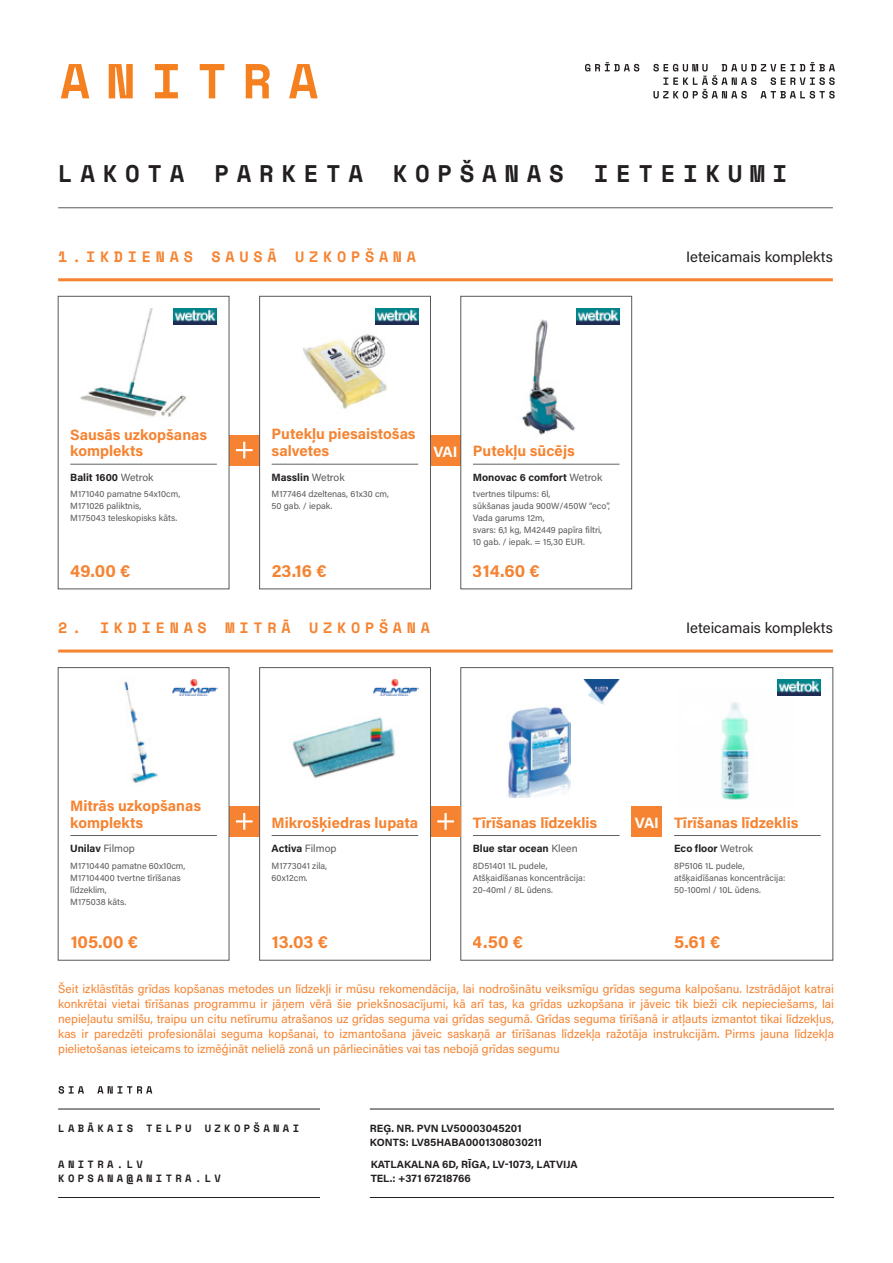
<style>
.page{position:relative;width:893px;height:1263px;background:#fff}
.page>*{position:absolute;margin:0;border:0;box-sizing:border-box;transform-origin:0 0}
.t1{font:700 24px "Space Mono";letter-spacing:.32em;color:#231f20}
.t2{font:700 17.85px "Acumin Pro";color:#f58331}
.t3{font:700 15px/16.5px "Acumin Pro";color:#f58331}
.t4{font:700 15px "Space Mono";letter-spacing:.32em;color:#f58331}
.t5{font:15px "Acumin Pro";color:#231f20}
.t6{font:700 15px "Acumin Pro";letter-spacing:-.035em;color:#fff}
.t7{font:12px/15px "Acumin Pro";color:#f58331;text-align:justify}
.t8{font:700 10.5px/13.5px "Acumin Pro";color:#231f20}
.t9{font:700 10.5px/13.5px "Space Mono";letter-spacing:.32em;color:#231f20}
.t10{font:9px/12px "Acumin Pro";color:#58595b}
.s1{font-weight:400;color:#58595b}
</style>
<div class="page">
<svg style="left:61px;top:64px;width:28px;height:34px"></svg>
<svg style="left:109px;top:64px;width:24px;height:34px"></svg>
<svg style="left:155px;top:64px;width:23px;height:34px"></svg>
<svg style="left:200px;top:64px;width:24px;height:34px"></svg>
<svg style="left:246px;top:64px;width:24px;height:34px"></svg>
<svg style="left:289px;top:64px;width:29px;height:34px"></svg>
<svg style="left:585px;top:62px;width:54px;height:10px"></svg>
<svg style="left:653px;top:62px;width:182px;height:37px"></svg>
<hr style="left:58px;top:207px;width:775px;height:1px;background:#58595b">
<hr style="left:58px;top:278px;width:775px;height:3px;background:#f58331">
<hr style="left:58px;top:649px;width:775px;height:3px;background:#f58331">
<div style="left:229px;top:806px;width:31px;height:31px;background:#f58331"></div>
<svg style="left:236px;top:813px;width:17px;height:17px"></svg>
<div style="left:430px;top:806px;width:31px;height:31px;background:#f58331"></div>
<hr style="left:444px;top:813px;width:3px;height:17px;background:#fff">
<svg style="left:437px;top:820px;width:17px;height:2px"></svg>
<div style="left:632px;top:806px;width:30px;height:31px;background:#f58331"></div>
<img style="left:508px;top:707px;width:62px;height:91px">
<img style="left:721px;top:688px;width:73px;height:112px">
<img style="left:124px;top:679px;width:84px;height:104px">
<img style="left:172px;top:680px;width:45px;height:15px">
<div style="left:259px;top:667px;width:172px;height:293px;border:1px solid #58595b"></div>
<hr style="left:473px;top:835px;width:146px;height:1px;background:#5f6364">
<hr style="left:272px;top:835px;width:146px;height:1px;background:#5f6364">
<div style="left:58px;top:667px;width:171px;height:293px;border:1px solid #58595b"></div>
<img style="left:373px;top:680px;width:46px;height:15px">
<hr style="left:70px;top:835px;width:147px;height:1px;background:#5f6364">
<hr style="left:674px;top:835px;width:147px;height:1px;background:#5f6364">
<img style="left:292px;top:717px;width:104px;height:62px">
<img style="left:584px;top:680px;width:35px;height:24px">
<img style="left:521px;top:319px;width:91px;height:116px">
<div style="left:229px;top:435px;width:31px;height:30px;background:#f58331"></div>
<svg style="left:236px;top:442px;width:17px;height:16px"></svg>
<div style="left:430px;top:435px;width:31px;height:30px;background:#f58331"></div>
<img style="left:303px;top:334px;width:84px;height:75px">
<img style="left:80px;top:309px;width:111px;height:108px">
<div style="left:259px;top:296px;width:172px;height:293px;border:1px solid #58595b"></div>
<img style="left:576px;top:309px;width:43px;height:15px">
<img style="left:375px;top:308px;width:43px;height:16px">
<hr style="left:473px;top:464px;width:146px;height:1px;background:#5f6364">
<hr style="left:272px;top:464px;width:146px;height:1px;background:#5f6364">
<div style="left:58px;top:296px;width:171px;height:293px;border:1px solid #58595b"></div>
<img style="left:174px;top:309px;width:43px;height:15px">
<hr style="left:70px;top:464px;width:147px;height:1px;background:#5f6364">
<div style="left:461px;top:296px;width:171px;height:293px;border:1px solid #58595b"></div>
<img style="left:778px;top:680px;width:43px;height:15px">
<hr style="left:370px;top:1109px;width:464px;height:1px;background:#231f20">
<hr style="left:370px;top:1197px;width:464px;height:1px;background:#231f20">
<svg style="left:59px;top:1086px;width:25px;height:8px"></svg>
<svg style="left:97px;top:1086px;width:55px;height:7px"></svg>
<hr style="left:58px;top:1109px;width:262px;height:1px;background:#231f20">
<hr style="left:58px;top:1197px;width:262px;height:1px;background:#231f20">
<h1 class="t1" style="left:58px;top:155px;width:730px">LAKOTA PARKETA KOPŠANAS IETEIKUMI</h1>
<p class="t4" style="left:58px;top:245px;width:359px">1.IKDIENAS SAUSĀ UZKOPŠANA</p>
<p class="t5" style="left:686px;top:246px;width:148px">Ieteicamais komplekts</p>
<p class="t3" style="left:70px;top:426px;width:138px">Sausās uzkopšanas komplekts</p>
<p class="t3" style="left:272px;top:425px;width:146px">Putekļu piesaistošas salvetes</p>
<p class="t6" style="left:434px;top:441px;width:25px">VAI</p>
<p class="t3" style="left:473px;top:442px;width:103px">Putekļu sūcējs</p>
<p class="t8" style="left:70px;top:470px;width:85px">Balit 1600 <span class="s1">Wetrok</span></p>
<p class="t10" style="left:70px;top:488px;width:111px">M171040 pamatne 54x10cm,<br>M171026 paliktnis,<br>M175043 teleskopisks kāts.</p>
<p class="t8" style="left:272px;top:470px;width:75px">Masslin <span class="s1">Wetrok</span></p>
<p class="t10" style="left:272px;top:488px;width:119px">M177464 dzeltenas, 61x30 cm,<br>50 gab. / iepak.</p>
<p class="t8" style="left:473px;top:470px;width:131px">Monovac 6 comfort <span class="s1">Wetrok</span></p>
<p class="t10" style="left:473px;top:488px;width:138px">tvertnes tilpums: 6l,<br>sūkšanas jauda 900W/450W “eco”,<br>Vada garums 12m,<br>svars: 6,1 kg, M42449 papīra filtri,<br>10 gab. / iepak. = 15,30 EUR.</p>
<h2 class="t2" style="left:70px;top:558px;width:62px">49.00 €</h2>
<h2 class="t2" style="left:272px;top:558px;width:57px">23.16 €</h2>
<h2 class="t2" style="left:473px;top:558px;width:68px">314.60 €</h2>
<p class="t4" style="left:58px;top:616px;width:373px">2. IKDIENAS MITRĀ UZKOPŠANA</p>
<p class="t5" style="left:686px;top:618px;width:148px">Ieteicamais komplekts</p>
<p class="t3" style="left:70px;top:797px;width:132px">Mitrās uzkopšanas komplekts</p>
<p class="t8" style="left:70px;top:841px;width:66px">Unilav <span class="s1">Filmop</span></p>
<p class="t10" style="left:70px;top:859px;width:117px">M1710440 pamatne 60x10cm,<br>M17104400 tvertne tīrīšanas līdzeklim,<br>M175038 kāts.</p>
<h2 class="t2" style="left:70px;top:929px;width:69px">105.00 €</h2>
<p class="t3" style="left:272px;top:814px;width:148px">Mikrošķiedras lupata</p>
<p class="t3" style="left:473px;top:814px;width:126px">Tīrīšanas līdzeklis</p>
<p class="t6" style="left:635px;top:812px;width:25px">VAI</p>
<p class="t3" style="left:674px;top:814px;width:126px">Tīrīšanas līdzeklis</p>
<p class="t8" style="left:272px;top:841px;width:66px">Activa <span class="s1">Filmop</span></p>
<p class="t10" style="left:272px;top:859px;width:57px">M1773041 zila,<br>60x12cm.</p>
<p class="t8" style="left:473px;top:841px;width:106px">Blue star ocean <span class="s1">Kleen</span></p>
<p class="t10" style="left:473px;top:859px;width:114px">8D51401 1L pudele,<br>Atšķaidīšanas koncentrācija:<br>20-40ml / 8L ūdens.</p>
<p class="t8" style="left:674px;top:841px;width:80px">Eco floor <span class="s1">Wetrok</span></p>
<p class="t10" style="left:674px;top:859px;width:113px">8P5106 1L pudele, atšķaidīšanas koncentrācija:<br>50-100ml / 10L ūdens.</p>
<h2 class="t2" style="left:272px;top:929px;width:58px">13.03 €</h2>
<h2 class="t2" style="left:473px;top:929px;width:52px">4.50 €</h2>
<h2 class="t2" style="left:674px;top:929px;width:48px">5.61 €</h2>
<p class="t7" style="left:58px;top:981px;width:777px">Šeit izklāstītās grīdas kopšanas metodes un līdzekļi ir mūsu rekomendācija, lai nodrošinātu veiksmīgu grīdas seguma kalpošanu. Izstrādājot katrai konkrētai vietai tīrīšanas programmu ir jāņem vērā šie priekšnosacījumi, kā arī tas, ka grīdas uzkopšana ir jāveic tik bieži cik nepieciešams, lai nepieļautu smilšu, traipu un citu netīrumu atrašanos uz grīdas seguma vai grīdas segumā. Grīdas seguma tīrīšanā ir atļauts izmantot tikai līdzekļus, kas ir paredzēti profesionālai seguma kopšanai, to izmantošana jāveic saskaņā ar tīrīšanas līdzekļa ražotāja instrukcijām. Pirms jauna līdzekļa pielietošanas ieteicams to izmēģināt nelielā zonā un pārliecināties vai tas nebojā grīdas segumu</p>
<p class="t9" style="left:58px;top:1121px;width:242px">LABĀKAIS TELPU UZKOPŠANAI</p>
<p class="t9" style="left:58px;top:1157px;width:164px">ANITRA.LV<br>KOPSANA@ANITRA.LV</p>
<p class="t8" style="left:370px;top:1121px;width:174px">REĢ. NR. PVN LV50003045201<br>KONTS: LV85HABA0001308030211</p>
<p class="t8" style="left:371px;top:1157px;width:209px">KATLAKALNA 6D, RĪGA, LV-1073, LATVIJA<br>TEL.: +371 67218766</p>
</div>
